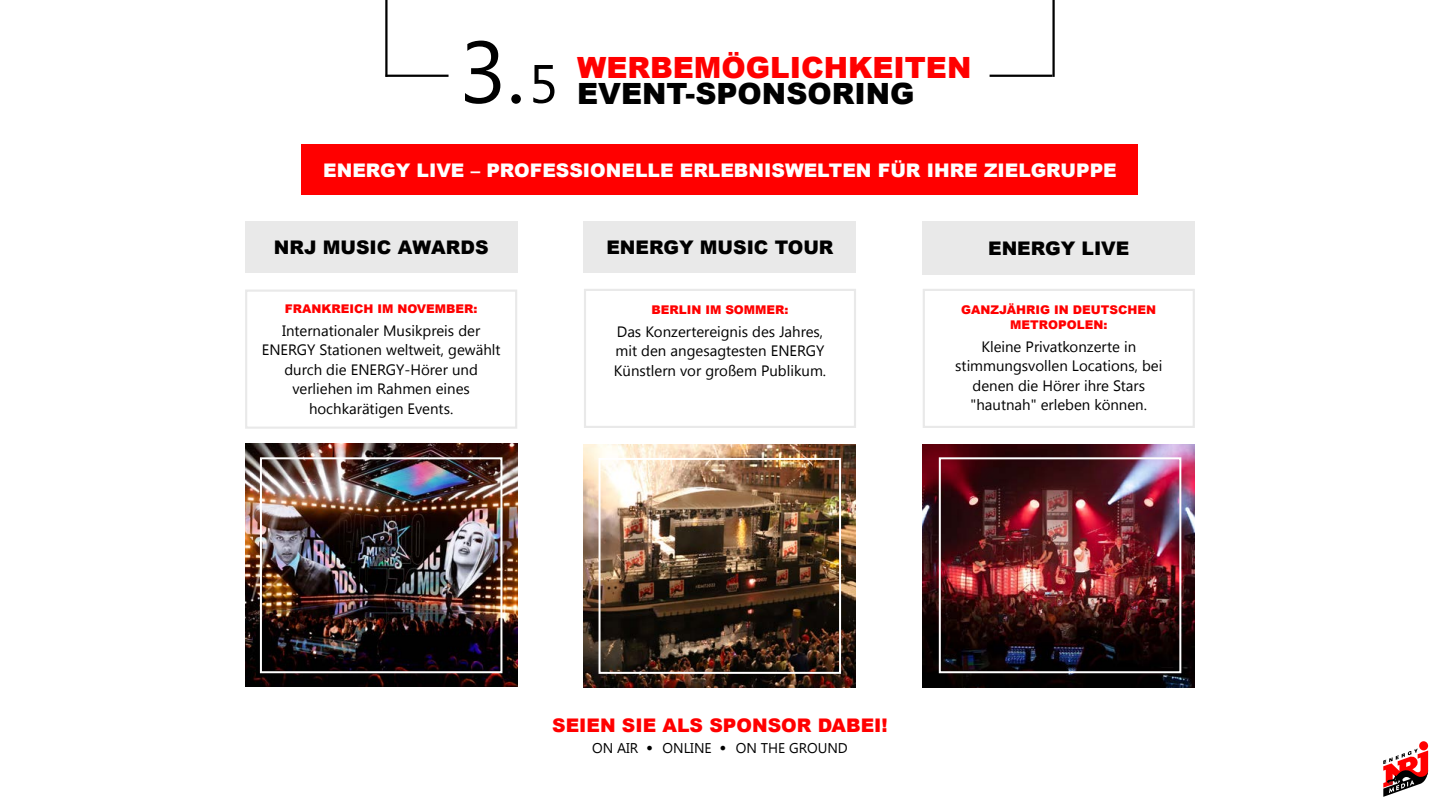
<style>
.page{position:relative;width:1440px;height:810px;background:#fff}
.page>*{position:absolute;margin:0;border:0;box-sizing:border-box;transform-origin:0 0}
.t1{font:900 29.25px/26.1px "Arial";color:#f00}
.t2{font:900 18.75px "Arial";color:#fff}
.t3{font:900 18.75px "Arial";color:#000}
.t4{font:900 18.75px "Arial";color:#f00}
.t5{font:15px/19.5px "Segoe UI";color:#000;text-align:center}
.t6{font:14.1px "Segoe UI";color:#000}
.t7{font:900 12px/15px "Arial";color:#f00;text-align:center}
.s1{font-family:"Segoe UI";font-weight:400;font-size:87.45px;color:#000}
.s2{font-family:"Segoe UI";font-weight:400;font-size:54px;color:#000}
.s3{color:#000}
.s4{font-family:"Arial";font-weight:900}
</style>
<div class="page">
<svg style="left:1383px;top:741px;width:46px;height:56px"></svg>
<div style="left:245px;top:221px;width:272px;height:52px;background:#e9e9e9"></div>
<div style="left:584px;top:221px;width:272px;height:52px;background:#e9e9e9"></div>
<div style="left:923px;top:221px;width:272px;height:53px;background:#e9e9e9"></div>
<img style="left:245px;top:444px;width:272px;height:243px">
<img style="left:923px;top:445px;width:272px;height:242px">
<div style="left:302px;top:144px;width:836px;height:51px;background:#f00"></div>
<hr style="left:385px;top:0;width:3px;height:77px;background:#000">
<hr style="left:1052px;top:0;width:3px;height:77px;background:#000">
<hr style="left:386px;top:75px;width:63px;height:2px;background:#000">
<hr style="left:990px;top:75px;width:62px;height:2px;background:#000">
<img style="left:584px;top:445px;width:272px;height:242px">
<div style="left:260px;top:457px;width:242px;height:216px;border:2px solid #fff"></div>
<div style="left:939px;top:457px;width:242px;height:216px;border:2px solid #fff"></div>
<div style="left:599px;top:458px;width:242px;height:216px;border:2px solid #fff"></div>
<h1 class="t1" style="left:459px;top:54px;width:514px;text-indent:118px">WERBEMÖGLICHKEITEN<br><span class="s1">3.</span><span class="s2">5</span> <span class="s3">EVENT-SPONSORING</span></h1>
<p class="t2" style="left:323px;top:156px;width:795px">ENERGY LIVE – PROFESSIONELLE ERLEBNISWELTEN FÜR IHRE ZIELGRUPPE</p>
<p class="t3" style="left:274px;top:233px;width:216px">NRJ MUSIC AWARDS</p>
<p class="t3" style="left:606px;top:233px;width:229px">ENERGY MUSIC TOUR</p>
<p class="t7" style="left:285px;top:301px;width:194px">FRANKREICH IM NOVEMBER:</p>
<p class="t5" style="left:262px;top:320px;width:240px">Internationaler Musikpreis der<br>ENERGY Stationen weltweit, gewählt durch die ENERGY-Hörer und verliehen im Rahmen eines hochkarätigen Events.</p>
<p class="t7" style="left:651px;top:302px;width:139px">BERLIN IM SOMMER:</p>
<p class="t5" style="left:614px;top:321px;width:214px;text-align:left">Das Konzertereignis des Jahres, mit den angesagtesten ENERGY<br>Künstlern vor großem Publikum.</p>
<p class="t3" style="left:988px;top:234px;width:143px">ENERGY LIVE</p>
<p class="t7" style="left:961px;top:302px;width:196px">GANZJÄHRIG IN DEUTSCHEN<br>METROPOLEN:</p>
<p class="t5" style="left:955px;top:336px;width:209px">Kleine Privatkonzerte in stimmungsvollen Locations, bei denen die Hörer ihre Stars "hautnah" erleben können.</p>
<p class="t4" style="left:552px;top:712px;width:337px">SEIEN SIE ALS SPONSOR DABEI!</p>
<p class="t6" style="left:592px;top:738px;width:257px">ON AIR <span class="s4">•</span> ONLINE <span class="s4">•</span> ON THE GROUND</p>
</div>
